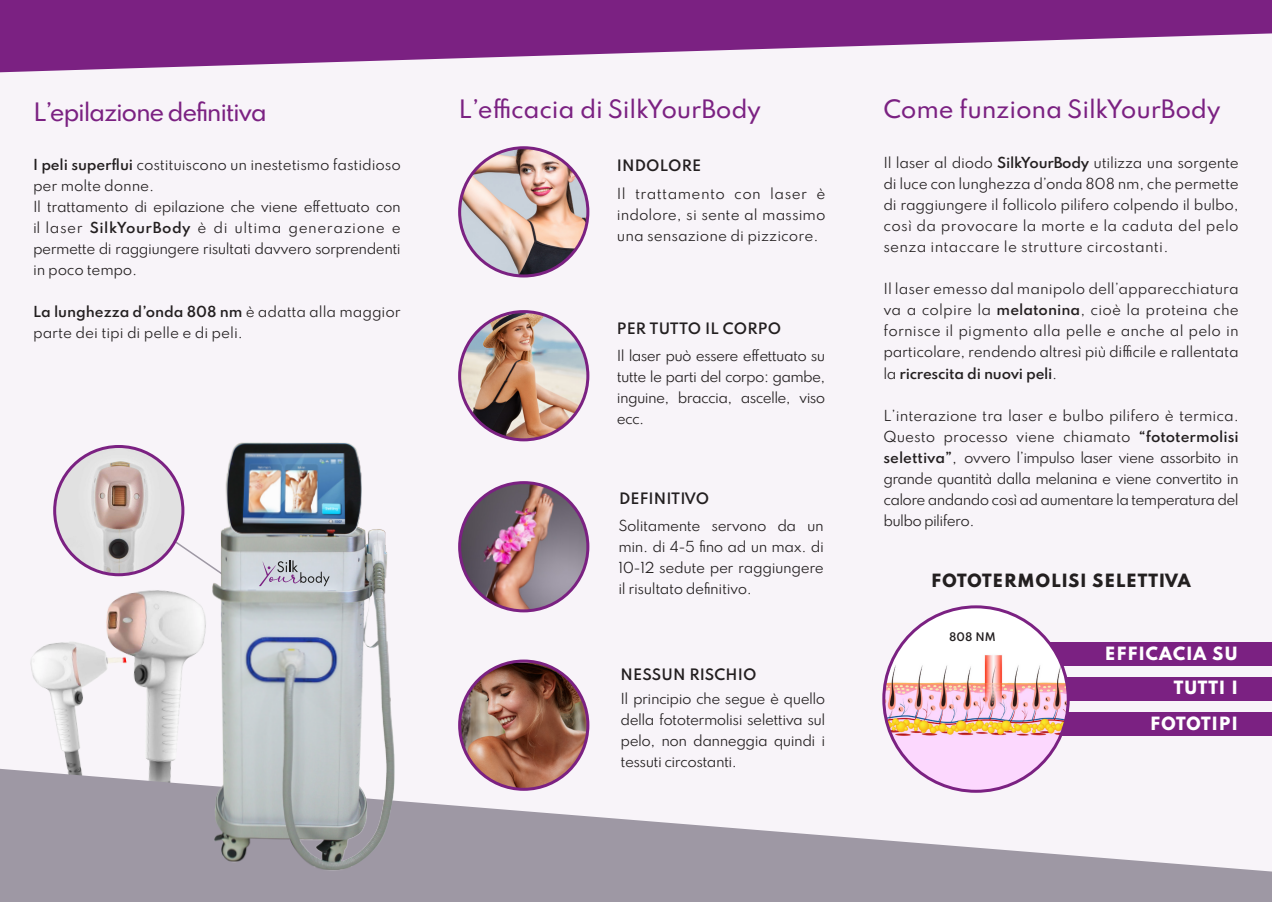
<style>
.page{position:relative;width:1272px;height:902px;background:#fff}
.page>*{position:absolute;margin:0;border:0;box-sizing:border-box;transform-origin:0 0}
.t1{font:500 22.5px "Spartan";letter-spacing:-.01em;color:#7b2182}
.t2{font:500 22.5px "Spartan";letter-spacing:-.06em;color:#7b2182}
.t3{font:800 16.2px "Spartan";letter-spacing:.05em;color:#fff}
.t4{font:800 16.2px "Spartan";letter-spacing:.05em;color:#231f20}
.t5{font:600 13.95px "Spartan";letter-spacing:.01em;color:#231f20}
.t6{font:13.5px/21px "Spartan";letter-spacing:-.03em;color:#231f20;text-align:justify}
.t7{font:13.5px/21px "Spartan";letter-spacing:-.005em;color:#231f20}
.t8{font:13.5px/21px "Spartan";letter-spacing:-.01em;color:#231f20}
.t9{font:600 10.5px "Spartan";color:#231f20}
.s1{font-weight:600}
</style>
<div class="page">
<div style="left:0;top:0;width:1271px;height:901px;background:#f8f4f9"></div>
<img style="left:459px;top:148px;width:129px;height:128px;border-radius:64px">
<div style="left:458px;top:146px;width:131px;height:131px;border:3px solid #7b2182;border-radius:50%"></div>
<img style="left:459px;top:311px;width:129px;height:129px;border-radius:64px">
<div style="left:458px;top:310px;width:131px;height:131px;border:3px solid #7b2182;border-radius:50%"></div>
<img style="left:459px;top:482px;width:129px;height:128px;border-radius:64px">
<div style="left:458px;top:481px;width:131px;height:131px;border:3px solid #7b2182;border-radius:50%"></div>
<img style="left:461px;top:663px;width:127px;height:105px">
<svg style="left:0;top:0;width:1271px;height:72px;fill:#7b2182"></svg>
<div style="left:1042px;top:642px;width:229px;height:23px;background:#7b2182"></div>
<div style="left:1048px;top:677px;width:223px;height:23px;background:#7b2182"></div>
<div style="left:1042px;top:712px;width:229px;height:23px;background:#7b2182"></div>
<div style="left:883px;top:606px;width:185px;height:185px;background:#fff;border-radius:50%"></div>
<img style="left:883px;top:645px;width:185px;height:123px">
<img style="left:30px;top:642px;width:47px;height:126px">
<img style="left:77px;top:556px;width:87px;height:212px">
<svg style="left:0;top:768px;width:1271px;height:133px;fill:#9e98a4"></svg>
<img style="left:55px;top:446px;width:128px;height:128px;border-radius:64px">
<div style="left:53px;top:445px;width:131px;height:131px;border:3px solid #7b2182;border-radius:50%"></div>
<img style="left:164px;top:442px;width:297px;height:457px">
<svg style="left:259px;top:560px;width:70px;height:26px;background:#bbbcc7"></svg>
<p class="t2" style="left:33px;top:95px;width:235px">L’epilazione definitiva</p>
<p class="t1" style="left:458px;top:92px;width:304px">L’efficacia di SilkYourBody</p>
<p class="t1" style="left:883px;top:92px;width:339px">Come funziona SilkYourBody</p>
<p class="t8" style="left:33px;top:153px;width:369px"><span class="s1">I peli superflui</span> costituiscono un inestetismo fastidioso per molte donne.</p>
<p class="t6" style="left:33px;top:195px;width:369px">Il trattamento di epilazione che viene effettuato con il laser <span class="s1">SilkYourBody</span> è di ultima generazione e permette di raggiungere risultati davvero sorprendenti in poco tempo.</p>
<p class="t7" style="left:33px;top:300px;width:369px"><span class="s1">La lunghezza d’onda 808 nm</span> è adatta alla maggior parte dei tipi di pelle e di peli.</p>
<p class="t5" style="left:617px;top:155px;width:86px">INDOLORE</p>
<p class="t6" style="left:617px;top:183px;width:210px">Il trattamento con laser è indolore, si sente al massimo una sensazione di pizzicore.</p>
<p class="t5" style="left:617px;top:318px;width:166px">PER TUTTO IL CORPO</p>
<p class="t6" style="left:617px;top:344px;width:210px">Il laser può essere effettuato su tutte le parti del corpo: gambe, inguine, braccia, ascelle, viso ecc.</p>
<p class="t5" style="left:619px;top:487px;width:92px">DEFINITIVO</p>
<p class="t6" style="left:618px;top:514px;width:207px">Solitamente servono da un min. di 4-5 fino ad un max. di 10-12 sedute per raggiungere il risultato definitivo.</p>
<p class="t5" style="left:620px;top:663px;width:137px">NESSUN RISCHIO</p>
<p class="t6" style="left:620px;top:687px;width:206px">Il principio che segue è quello della fototermolisi selettiva sul pelo, non danneggia quindi i tessuti circostanti.</p>
<p class="t6" style="left:883px;top:152px;width:357px">Il laser al diodo <span class="s1">SilkYourBody</span> utilizza una sorgente di luce con lunghezza d’onda 808 nm, che permette di raggiungere il follicolo pilifero colpendo il bulbo, così da provocare la morte e la caduta del pelo senza intaccare le strutture circostanti.</p>
<p class="t6" style="left:883px;top:278px;width:357px">Il laser emesso dal manipolo dell’apparecchiatura va a colpire la <span class="s1">melatonina</span>, cioè la proteina che fornisce il pigmento alla pelle e anche al pelo in particolare, rendendo altresì più difficile e rallentata la <span class="s1">ricrescita di nuovi peli</span>.</p>
<p class="t6" style="left:883px;top:404px;width:357px">L’interazione tra laser e bulbo pilifero è termica.<br>Questo processo viene chiamato <span class="s1">“fototermolisi selettiva”</span>, ovvero l’impulso laser viene assorbito in grande quantità dalla melanina e viene convertito in calore andando così ad aumentare la temperatura del bulbo pilifero.</p>
<p class="t4" style="left:931px;top:568px;width:261px">FOTOTERMOLISI SELETTIVA</p>
<p class="t9" style="left:949px;top:629px;width:48px">808 NM</p>
<p class="t3" style="left:1104px;top:641px;width:134px">EFFICACIA SU</p>
<p class="t3" style="left:1173px;top:675px;width:65px">TUTTI I</p>
<p class="t3" style="left:1150px;top:711px;width:89px">FOTOTIPI</p>
</div>
